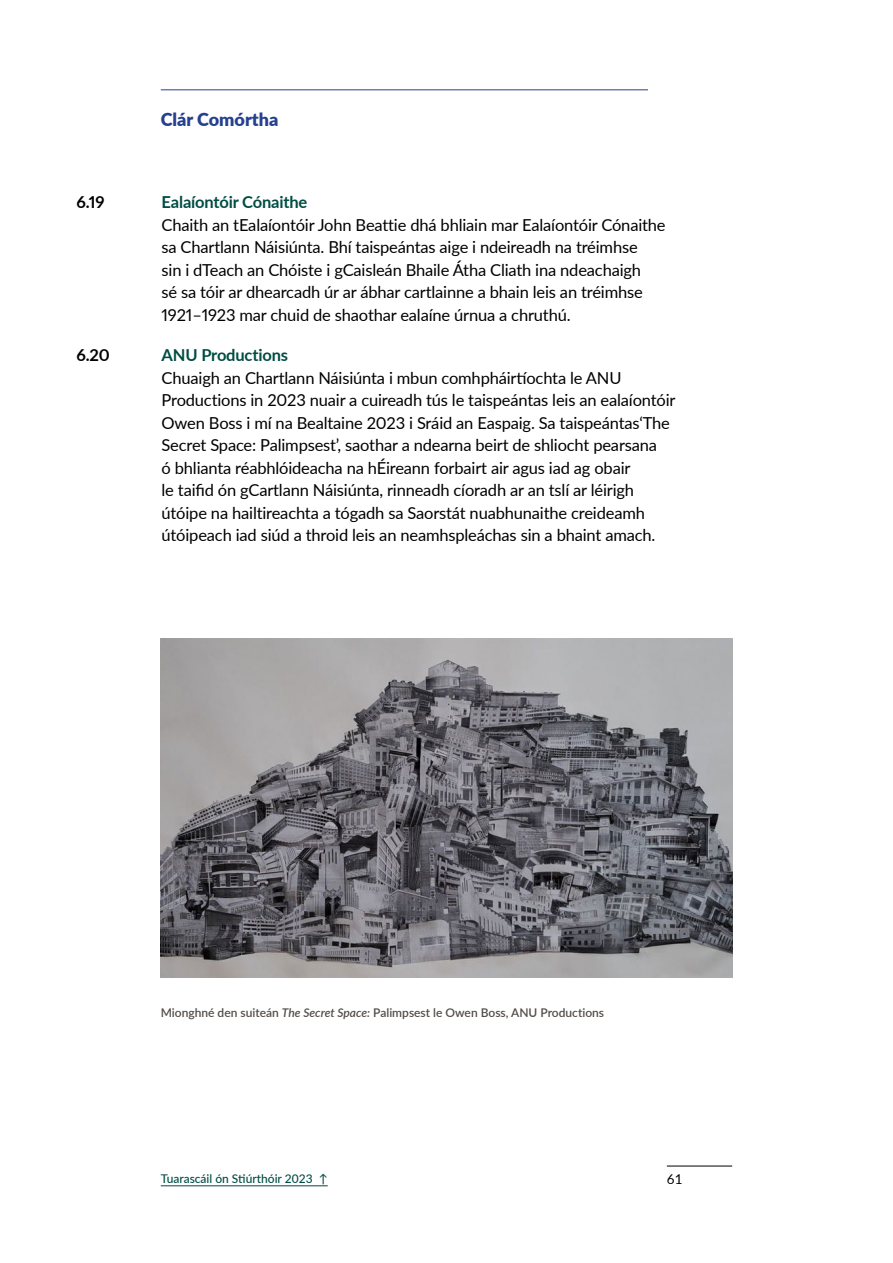
<style>
.page{position:relative;width:893px;height:1263px;background:#fff}
.page>*{position:absolute;margin:0;border:0;box-sizing:border-box;transform-origin:0 0}
.t1{font:900 18px "Lato";color:#25408f}
.Body_Number_Indent{font:16.5px/22.5px "Lato";letter-spacing:-.01em;color:#000}
.Body_Number_Indent-2{font:700 16.5px "Lato";color:#000}
.t2{font:13.5px "Lato";color:#000}
.t3{font:600 12px "Lato";color:#524b48}
.t4{font:500 12px "Lato";color:#004d44}
.s1{font-weight:700;color:#004d44}
.s2{font-style:italic}
</style>
<div class="page">
<hr style="left:667px;top:1166px;width:65px;height:1px;background:#000">
<hr style="left:161px;top:1185px;width:167px;height:1px;background:#004d44">
<hr style="left:161px;top:90px;width:487px;height:1px;background:#25408f">
<img style="left:161px;top:638px;width:571px;height:339px">
<p class="t1" style="left:161px;top:106px;width:119px">Clár Comórtha</p>
<p class="Body_Number_Indent-2" style="left:77px;top:190px;width:30px">6.19</p>
<p class="Body_Number_Indent" style="left:162px;top:190px;width:506px"><span class="s1">Ealaíontóir Cónaithe<br></span>Chaith an tEalaíontóir John Beattie dhá bhliain mar Ealaíontóir Cónaithe sa Chartlann Náisiúnta. Bhí taispeántas aige i ndeireadh na tréimhse<br>sin i dTeach an Chóiste i gCaisleán Bhaile Átha Cliath ina ndeachaigh<br>sé sa tóir ar dhearcadh úr ar ábhar cartlainne a bhain leis an tréimhse 1921–1923 mar chuid de shaothar ealaíne úrnua a chruthú.</p>
<p class="Body_Number_Indent-2" style="left:77px;top:343px;width:35px">6.20</p>
<p class="Body_Number_Indent" style="left:162px;top:343px;width:515px"><span class="s1">ANU Productions<br></span>Chuaigh an Chartlann Náisiúnta i mbun comhpháirtíochta le ANU Productions in 2023 nuair a cuireadh tús le taispeántas leis an ealaíontóir Owen Boss i mí na Bealtaine 2023 i Sráid an Easpaig. Sa taispeántas‘The Secret Space: Palimpsest’, saothar a ndearna beirt de shliocht pearsana<br>ó bhlianta réabhlóideacha na hÉireann forbairt air agus iad ag obair<br>le taifid ón gCartlann Náisiúnta, rinneadh cíoradh ar an tslí ar léirigh útóipe na hailtireachta a tógadh sa Saorstát nuabhunaithe creideamh útóipeach iad siúd a throid leis an neamhspleáchas sin a bhaint amach.</p>
<p class="t3" style="left:161px;top:1004px;width:445px">Mionghné den suiteán <span class="s2">The Secret Space:</span> Palimpsest le Owen Boss, ANU Productions</p>
<p class="t4" style="left:161px;top:1170px;width:168px">Tuarascáil ón Stiúrthóir 2023 ↑</p>
<p class="t2" style="left:667px;top:1170px;width:17px">61</p>
</div>
